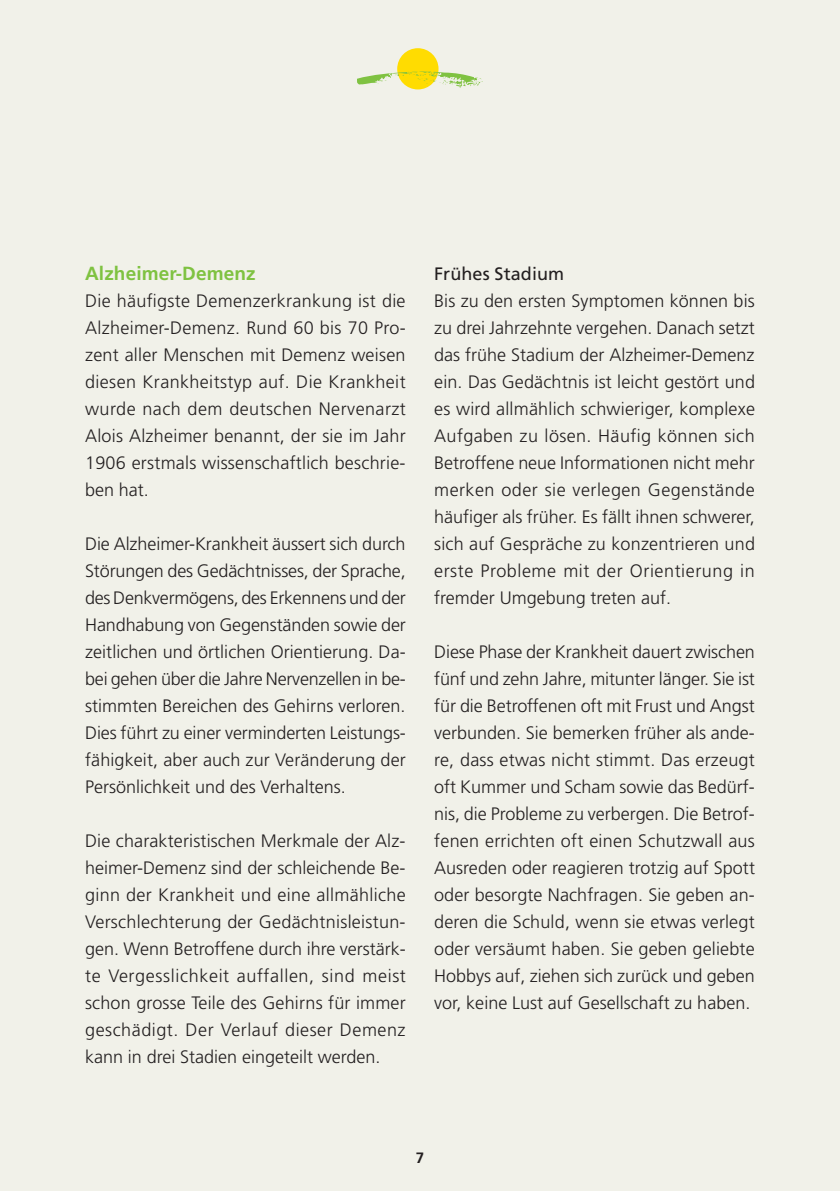
<style>
.page{position:relative;width:840px;height:1191px;background:#fff}
.page>*{position:absolute;margin:0;border:0;box-sizing:border-box;transform-origin:0 0}
.t1{font:700 19px "Frutiger LT Std";letter-spacing:.005em;color:#7fc241}
.t2{font:300 18px/27px "Frutiger LT Std";color:#231f20;text-align:justify}
.t3{font:18px "Frutiger LT Std";letter-spacing:.005em;color:#231f20}
.t4{font:700 15px "Frutiger LT Std";color:#231f20}
</style>
<div class="page">
<div style="left:0;top:0;width:839px;height:1191px;background:#f1f1e9"></div>
<div style="left:397px;top:48px;width:41px;height:41px;background:#ffdc01;border-radius:50%"></div>
<svg style="left:357px;top:71px;width:125px;height:16px"></svg>
<p class="t1" style="left:85px;top:262px;width:172px">Alzheimer-Demenz</p>
<p class="t2" style="left:85px;top:287px;width:322px">Die häufigste Demenzerkrankung ist die Alzheimer-Demenz. Rund 60 bis 70 Pro&shy;zent aller Menschen mit Demenz weisen diesen Krankheitstyp auf. Die Krankheit wurde nach dem deutschen Nervenarzt Alois Alzheimer benannt, der sie im Jahr 1906 erstmals wissenschaftlich beschrie&shy;ben hat.</p>
<p class="t2" style="left:85px;top:530px;width:322px">Die Alzheimer-Krankheit äussert sich durch Störungen des Gedächtnisses, der Sprache, des Denkvermögens, des Erkennens und der Handhabung von Gegenständen sowie der zeitlichen und örtlichen Orientierung. Da&shy;bei gehen über die Jahre Nervenzellen in be&shy;stimmten Bereichen des Gehirns verloren.<br>Dies führt zu einer verminderten Leistungs&shy;fähigkeit, aber auch zur Veränderung der Persönlichkeit und des Verhaltens.</p>
<p class="t2" style="left:85px;top:827px;width:322px">Die charakteristischen Merkmale der Alz&shy;heimer-Demenz sind der schleichende Be&shy;ginn der Krankheit und eine allmähliche Verschlechterung der Gedächtnisleistun&shy;gen. Wenn Betroffene durch ihre verstärk&shy;te Vergesslichkeit auffallen, sind meist schon grosse Teile des Gehirns für immer geschädigt. Der Verlauf dieser Demenz kann in drei Stadien eingeteilt werden.</p>
<p class="t3" style="left:434px;top:263px;width:131px">Frühes Stadium</p>
<p class="t2" style="left:434px;top:287px;width:322px">Bis zu den ersten Symptomen können bis zu drei Jahrzehnte vergehen. Danach setzt das frühe Stadium der Alzheimer-Demenz ein. Das Gedächtnis ist leicht gestört und es wird allmählich schwieriger, komplexe Aufgaben zu lösen. Häufig können sich Betroffene neue Informationen nicht mehr merken oder sie verlegen Gegenstände häufiger als früher. Es fällt ihnen schwerer, sich auf Gespräche zu konzentrieren und erste Probleme mit der Orientierung in fremder Umgebung treten auf.</p>
<p class="t2" style="left:434px;top:638px;width:322px">Diese Phase der Krankheit dauert zwischen fünf und zehn Jahre, mitunter länger. Sie ist für die Betroffenen oft mit Frust und Angst verbunden. Sie bemerken früher als ande&shy;re, dass etwas nicht stimmt. Das erzeugt oft Kummer und Scham sowie das Bedürf&shy;nis, die Probleme zu verbergen. Die Betrof&shy;fenen errichten oft einen Schutzwall aus Ausreden oder reagieren trotzig auf Spott oder besorgte Nachfragen. Sie geben an&shy;deren die Schuld, wenn sie etwas verlegt oder versäumt haben. Sie geben geliebte Hobbys auf, ziehen sich zurück und geben vor, keine Lust auf Gesellschaft zu haben.</p>
<p class="t4" style="left:415px;top:1148px;width:10px">7</p>
</div>
